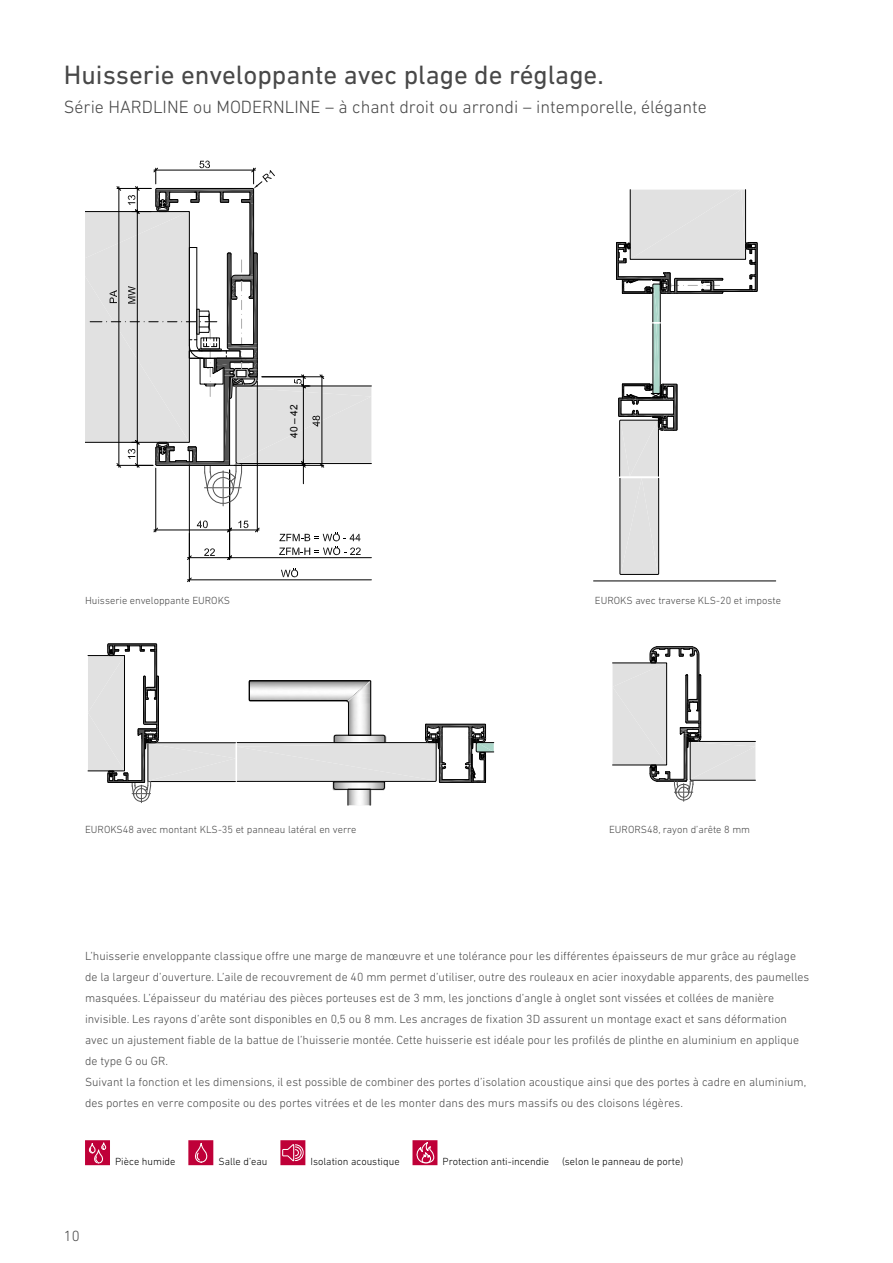
<style>
.page{position:relative;width:893px;height:1263px;background:#fff}
.page>*{position:absolute;margin:0;border:0;box-sizing:border-box;transform-origin:0 0}
.t1{font:27px "DIN Next LT Pro";color:#484848}
.t2{font:300 18px "DIN Next LT Pro";color:#484848}
.t3{font:300 15px "DIN Next LT Pro";color:#484848}
.t4{font:300 12px/21px "DIN Next LT Pro";color:#484848}
.t5{font:300 10.5px "DIN Next LT Pro";color:#484848}
.t6{font:300 10.5px "DIN Next LT Pro";color:#000}
.t7{font:10.2px "Arial";color:#000}
</style>
<div class="page">
<hr style="left:155px;top:468px;width:1px;height:64px;background:#000">
<hr style="left:154px;top:530px;width:77px;height:1px;background:#000">
<svg style="left:153px;top:528px;width:5px;height:4px"></svg>
<hr style="left:257px;top:381px;width:1px;height:151px;background:#000">
<hr style="left:228px;top:530px;width:31px;height:1px;background:#000">
<svg style="left:255px;top:528px;width:5px;height:4px"></svg>
<svg style="left:238px;top:520px;width:10px;height:8px"></svg>
<hr style="left:189px;top:448px;width:1px;height:134px;background:#000">
<hr style="left:188px;top:580px;width:183px;height:1px;background:#000">
<svg style="left:187px;top:577px;width:5px;height:5px"></svg>
<svg style="left:281px;top:568px;width:17px;height:9px"></svg>
<hr style="left:229px;top:472px;width:1px;height:87px;background:#000">
<hr style="left:228px;top:557px;width:143px;height:1px;background:#000">
<svg style="left:279px;top:532px;width:82px;height:23px"></svg>
<hr style="left:188px;top:557px;width:43px;height:1px;background:#000">
<svg style="left:227px;top:528px;width:5px;height:32px"></svg>
<svg style="left:187px;top:520px;width:28px;height:40px"></svg>
<svg style="left:85px;top:161px;width:287px;height:346px"></svg>
<svg style="left:616px;top:190px;width:142px;height:385px"></svg>
<hr style="left:594px;top:581px;width:182px;height:1px;background:#000">
<svg style="left:612px;top:646px;width:144px;height:156px"></svg>
<img style="left:347px;top:805px;width:24px;height:1px">
<svg style="left:88px;top:643px;width:406px;height:162px"></svg>
<svg style="left:85px;top:1140px;width:25px;height:26px"></svg>
<svg style="left:188px;top:1140px;width:26px;height:26px"></svg>
<svg style="left:280px;top:1140px;width:26px;height:26px"></svg>
<svg style="left:412px;top:1140px;width:26px;height:26px"></svg>
<h1 class="t1" style="left:64px;top:59px;width:541px">Huisserie enveloppante avec plage de réglage.</h1>
<h2 class="t2" style="left:64px;top:96px;width:645px">Série HARDLINE ou MODERNLINE – à chant droit ou arrondi – intemporelle, élégante</h2>
<p class="t7" style="left:287px;top:438px;width:35px;rotate:-90deg">40 – 42</p>
<p class="t5" style="left:85px;top:594px;width:147px">Huisserie enveloppante EUROKS</p>
<p class="t5" style="left:595px;top:594px;width:188px">EUROKS avec traverse KLS-20 et imposte</p>
<p class="t5" style="left:85px;top:823px;width:273px">EUROKS48 avec montant KLS-35 et panneau latéral en verre</p>
<p class="t5" style="left:609px;top:823px;width:143px">EURORS48, rayon d’arête 8 mm</p>
<p class="t4" style="left:85px;top:945px;width:726px">L’huisserie enveloppante classique offre une marge de manœuvre et une tolérance pour les différentes épaisseurs de mur grâce au réglage de la largeur d’ouverture. L’aile de recouvrement de 40 mm permet d’utiliser, outre des rouleaux en acier inoxydable apparents, des paumelles masquées. L’épaisseur du matériau des pièces porteuses est de 3 mm, les jonctions d’angle à onglet sont vissées et collées de manière invisible. Les rayons d’arête sont disponibles en 0,5 ou 8 mm. Les ancrages de fixation 3D assurent un montage exact et sans déformation avec un ajustement fiable de la battue de l’huisserie montée. Cette huisserie est idéale pour les profilés de plinthe en aluminium en applique de type G ou GR.<br>Suivant la fonction et les dimensions, il est possible de combiner des portes d’isolation acoustique ainsi que des portes à cadre en aluminium, des portes en verre composite ou des portes vitrées et de les monter dans des murs massifs ou des cloisons légères.</p>
<p class="t3" style="left:64px;top:1227px;width:17px">10</p>
<p class="t6" style="left:115px;top:1155px;width:62px">Pièce humide</p>
<p class="t6" style="left:218px;top:1155px;width:51px">Salle d’eau</p>
<p class="t6" style="left:311px;top:1155px;width:91px">Isolation acoustique</p>
<p class="t6" style="left:443px;top:1155px;width:242px">Protection anti-incendie (selon le panneau de porte)</p>
</div>
